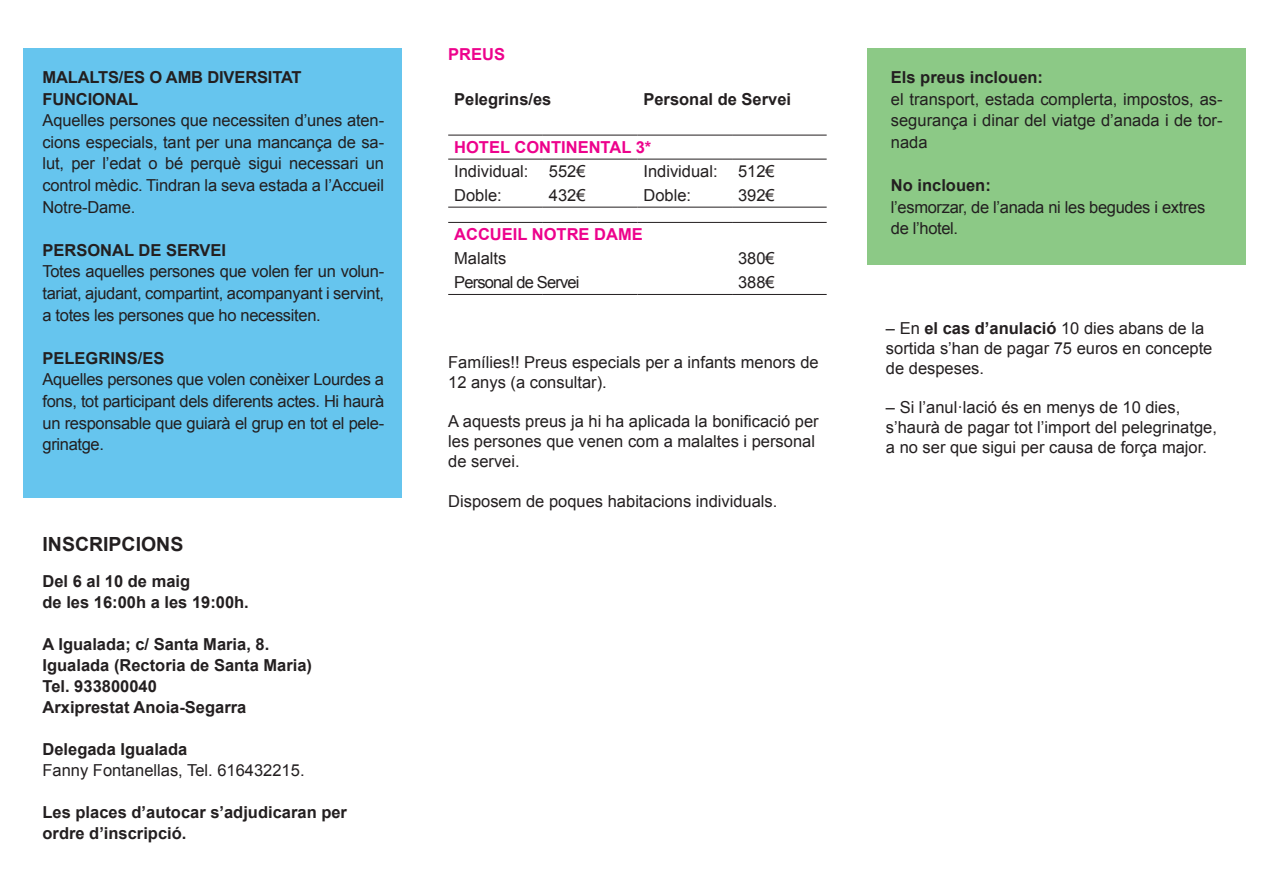
<style>
.page{position:relative;width:1263px;height:893px;background:#fff}
.page>*{position:absolute;margin:0;border:0;box-sizing:border-box;transform-origin:0 0}
.t1{font:700 19.5px "Arial";color:#231f20}
.t2{font:16.5px/21.6px "Arial";color:#231f20;text-align:justify}
.t3{font:700 16.5px/21px "Arial";color:#231f20}
.t4{font:16.5px/21.6px "Arial";letter-spacing:-.02em;color:#231f20}
.t5{font:700 16.5px "Arial";color:#ed028c}
.t6{font:16.5px "Arial";letter-spacing:-.05em;color:#231f20}
.s1{font-weight:700}
</style>
<div class="page">
<div style="left:23px;top:48px;width:379px;height:449px;background:#66c5ee"></div>
<div style="left:867px;top:48px;width:379px;height:217px;background:#8cc986"></div>
<hr style="left:448px;top:135px;width:95px;height:1px;background:#231f20">
<hr style="left:543px;top:135px;width:94px;height:1px;background:#231f20">
<hr style="left:637px;top:135px;width:95px;height:1px;background:#231f20">
<hr style="left:732px;top:135px;width:95px;height:1px;background:#231f20">
<hr style="left:448px;top:159px;width:95px;height:1px;background:#231f20">
<hr style="left:543px;top:159px;width:94px;height:1px;background:#231f20">
<hr style="left:637px;top:159px;width:95px;height:1px;background:#231f20">
<hr style="left:732px;top:159px;width:95px;height:1px;background:#231f20">
<hr style="left:448px;top:207px;width:95px;height:1px;background:#231f20">
<hr style="left:543px;top:207px;width:94px;height:1px;background:#231f20">
<hr style="left:637px;top:207px;width:95px;height:1px;background:#231f20">
<hr style="left:732px;top:207px;width:95px;height:1px;background:#231f20">
<hr style="left:448px;top:222px;width:95px;height:1px;background:#231f20">
<hr style="left:543px;top:222px;width:94px;height:1px;background:#231f20">
<hr style="left:637px;top:222px;width:95px;height:1px;background:#231f20">
<hr style="left:732px;top:222px;width:95px;height:1px;background:#231f20">
<hr style="left:448px;top:294px;width:95px;height:1px;background:#231f20">
<hr style="left:543px;top:294px;width:94px;height:1px;background:#231f20">
<hr style="left:637px;top:294px;width:95px;height:1px;background:#231f20">
<hr style="left:732px;top:294px;width:95px;height:1px;background:#231f20">
<p class="t3" style="left:43px;top:67px;width:261px">MALALTS/ES O AMB DIVERSITAT</p>
<p class="t3" style="left:43px;top:89px;width:97px">FUNCIONAL</p>
<p class="t2" style="left:43px;top:110px;width:343px">Aquelles persones que necessiten d’unes aten&shy;cions especials, tant per una mancança de sa&shy;lut, per l’edat o bé perquè sigui necessari un control mèdic. Tindran la seva estada a l’Accueil Notre-Dame.</p>
<p class="t3" style="left:43px;top:240px;width:185px">PERSONAL DE SERVEI</p>
<p class="t2" style="left:43px;top:261px;width:343px">Totes aquelles persones que volen fer un volun&shy;tariat, ajudant, compartint, acompanyant i servint, a totes les persones que ho necessiten.</p>
<p class="t3" style="left:43px;top:348px;width:123px">PELEGRINS/ES</p>
<p class="t2" style="left:43px;top:369px;width:343px">Aquelles persones que volen conèixer Lourdes a fons, tot participant dels diferents actes. Hi haurà un responsable que guiarà el grup en tot el pele&shy;grinatge.</p>
<p class="t1" style="left:43px;top:531px;width:142px">INSCRIPCIONS</p>
<p class="t3" style="left:43px;top:571px;width:149px">Del 6 al 10 de maig</p>
<p class="t3" style="left:43px;top:592px;width:208px">de les 16:00h a les 19:00h.</p>
<p class="t3" style="left:43px;top:634px;width:228px">A Igualada; c/ Santa Maria, 8.</p>
<p class="t3" style="left:43px;top:655px;width:271px">Igualada (Rectoria de Santa Maria)</p>
<p class="t3" style="left:43px;top:676px;width:116px">Tel. 933800040</p>
<p class="t3" style="left:43px;top:697px;width:205px">Arxiprestat Anoia-Segarra</p>
<p class="t3" style="left:43px;top:739px;width:146px">Delegada Igualada</p>
<p class="t2" style="left:43px;top:759px;width:264px">Fanny Fontanellas, Tel. 616432215.</p>
<p class="t3" style="left:43px;top:802px;width:306px">Les places d’autocar s’adjudicaran per ordre d’inscripció.</p>
<p class="t5" style="left:448px;top:43px;width:58px">PREUS</p>
<p class="t3" style="left:454px;top:89px;width:99px">Pelegrins/es</p>
<p class="t3" style="left:643px;top:89px;width:149px">Personal de Servei</p>
<p class="t5" style="left:454px;top:136px;width:199px">HOTEL CONTINENTAL 3*</p>
<p class="t2" style="left:454px;top:161px;width:76px">Individual:</p>
<p class="t2" style="left:549px;top:161px;width:38px">552€</p>
<p class="t2" style="left:643px;top:161px;width:76px">Individual:</p>
<p class="t2" style="left:738px;top:161px;width:38px">512€</p>
<p class="t2" style="left:454px;top:185px;width:49px">Doble:</p>
<p class="t2" style="left:549px;top:185px;width:38px">432€</p>
<p class="t2" style="left:643px;top:185px;width:49px">Doble:</p>
<p class="t2" style="left:738px;top:185px;width:38px">392€</p>
<p class="t5" style="left:454px;top:224px;width:190px">ACCUEIL NOTRE DAME</p>
<p class="t2" style="left:454px;top:248px;width:54px">Malalts</p>
<p class="t2" style="left:738px;top:248px;width:38px">380€</p>
<p class="t6" style="left:454px;top:272px;width:127px">Personal de Servei</p>
<p class="t2" style="left:738px;top:272px;width:38px">388€</p>
<p class="t2" style="left:448px;top:352px;width:372px;line-height:19.8px">Famílies!! Preus especials per a infants menors de<br>12 anys (a consultar).</p>
<p class="t2" style="left:448px;top:412px;width:372px;line-height:19.8px;text-align:left">A aquests preus ja hi ha aplicada la bonificació per les persones que venen com a malaltes i personal de servei.</p>
<p class="t2" style="left:448px;top:490px;width:331px">Disposem de poques habitacions individuals.</p>
<p class="t3" style="left:891px;top:67px;width:154px">Els preus inclouen:</p>
<p class="t2" style="left:891px;top:88px;width:333px">el transport, estada complerta, impostos, as&shy;segurança i dinar del viatge d’anada i de tor&shy;nada</p>
<p class="t3" style="left:891px;top:175px;width:101px">No inclouen:</p>
<p class="t4" style="left:891px;top:196px;width:316px">l’esmorzar, de l’anada ni les begudes i extres de l’hotel.</p>
<p class="t2" style="left:886px;top:319px;width:328px;line-height:19.8px;text-align:left">– En <span class="s1">el cas d’anulació</span> 10 dies abans de la sortida s’han de pagar 75 euros en concepte de despeses.</p>
<p class="t2" style="left:886px;top:398px;width:333px;line-height:19.8px;text-align:left">– Si l’anul·lació és en menys de 10 dies, s’haurà de pagar tot l’import del pelegrinatge, a no ser que sigui per causa de força major.</p>
</div>
